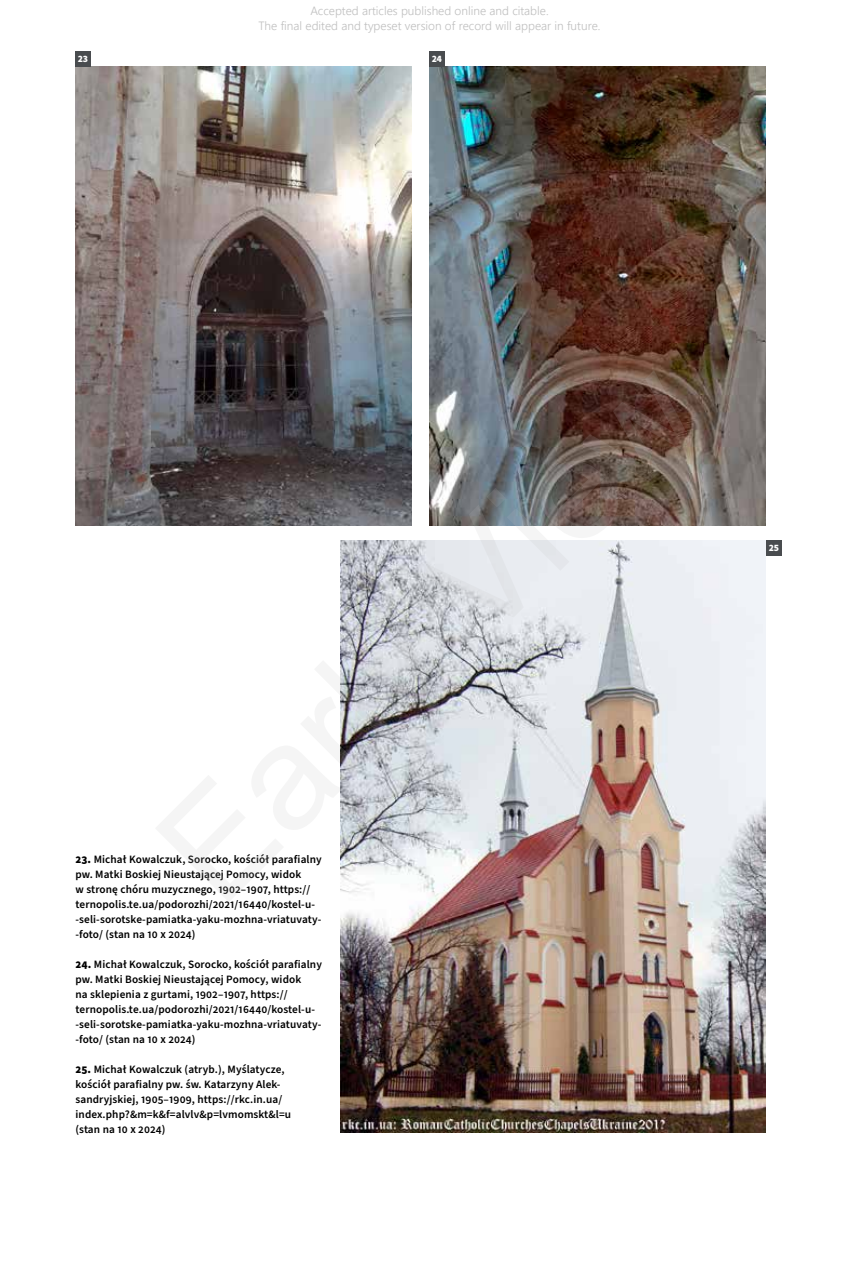
<style>
.page{position:relative;width:859px;height:1263px;background:#fff}
.page>*{position:absolute;margin:0;border:0;box-sizing:border-box;transform-origin:0 0}
.t1{font:300 12px/14.4px "Nirmala UI";color:#bfbfbf;text-align:center}
.t2{font:600 11.25px/15px "Source Sans Pro";letter-spacing:.01em;color:#000}
.t3{font:900 9.75px "Source Sans Pro";color:#fff}
.s1{font-weight:900}
</style>
<div class="page">
<img style="left:75px;top:66px;width:337px;height:459px">
<img style="left:429px;top:66px;width:337px;height:459px">
<img style="left:340px;top:540px;width:426px;height:592px">
<div style="left:429px;top:51px;width:15px;height:15px;background:#494c4f"></div>
<div style="left:75px;top:51px;width:15px;height:15px;background:#494c4f"></div>
<div style="left:766px;top:540px;width:15px;height:15px;background:#494c4f"></div>
<p class="t1" style="left:258px;top:3px;width:344px">Accepted articles published online and citable.<br>The final edited and typeset version of record will appear in future.</p>
<p class="t3" style="left:78px;top:52px;width:12px">23</p>
<p class="t3" style="left:432px;top:52px;width:12px">24</p>
<p class="t2" style="left:75px;top:852px;width:248px"><span class="s1">23.</span> Michał Kowalczuk, Sorocko, kościół parafialny pw. Matki Boskiej Nieustającej Pomocy, widok<br>w stronę chóru muzycznego, 1902–1907, https:// ternopolis.te.ua/podorozhi/2021/16440/kostel-u--seli-sorotske-pamiatka-yaku-mozhna-vriatuvaty--foto/ (stan na 10 X 2024)</p>
<p class="t2" style="left:75px;top:957px;width:248px"><span class="s1">24.</span> Michał Kowalczuk, Sorocko, kościół parafialny pw. Matki Boskiej Nieustającej Pomocy, widok<br>na sklepienia z gurtami, 1902–1907, https:// ternopolis.te.ua/podorozhi/2021/16440/kostel-u--seli-sorotske-pamiatka-yaku-mozhna-vriatuvaty--foto/ (stan na 10 X 2024)</p>
<p class="t2" style="left:75px;top:1062px;width:217px"><span class="s1">25.</span> Michał Kowalczuk (atryb.), Myślatycze, kościół parafialny pw. św. Katarzyny Alek&shy;sandryjskiej, 1905–1909, https://rkc.in.ua/ index.php?&amp;m=k&amp;f=alvlv&amp;p=lvmomskt&amp;l=u (stan na 10 X 2024)</p>
<p class="t3" style="left:769px;top:541px;width:12px">25</p>
</div>
